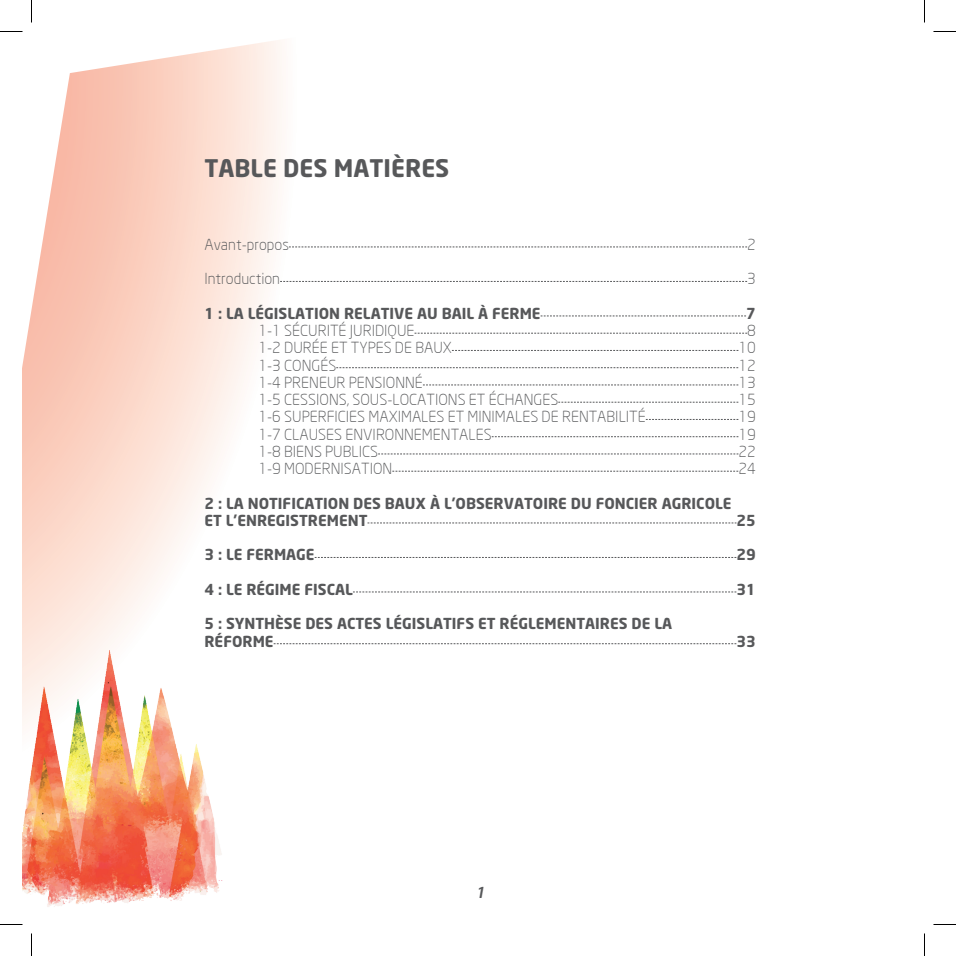
<style>
.page{position:relative;width:956px;height:956px;background:#fff}
.page>*{position:absolute;margin:0;border:0;box-sizing:border-box;transform-origin:0 0}
.t1{font:24px "Neo Sans Bold TR";color:#57585a}
.t2{font:300 15px "Neo Sans";color:#57585a}
.t3{font:15px/17.2px "Neo Sans Bold TR";color:#57585a}
.t4{font:15px "Neo Sans Medium Italic TR";color:#57585a}
</style>
<div class="page">
<svg style="left:23px;top:40px;width:455px;height:605px"></svg>
<svg style="left:289px;top:247px;width:458px;height:1px"></svg>
<svg style="left:280px;top:281px;width:467px;height:1px"></svg>
<svg style="left:541px;top:316px;width:205px;height:1px"></svg>
<svg style="left:415px;top:333px;width:332px;height:1px"></svg>
<svg style="left:452px;top:350px;width:286px;height:1px"></svg>
<svg style="left:336px;top:367px;width:402px;height:1px"></svg>
<svg style="left:423px;top:385px;width:315px;height:1px"></svg>
<svg style="left:558px;top:402px;width:180px;height:1px"></svg>
<svg style="left:646px;top:419px;width:92px;height:1px"></svg>
<svg style="left:492px;top:436px;width:246px;height:1px"></svg>
<svg style="left:378px;top:454px;width:360px;height:1px"></svg>
<svg style="left:392px;top:471px;width:346px;height:1px"></svg>
<svg style="left:367px;top:523px;width:369px;height:1px"></svg>
<svg style="left:315px;top:557px;width:421px;height:1px"></svg>
<svg style="left:353px;top:592px;width:383px;height:1px"></svg>
<svg style="left:275px;top:643px;width:461px;height:1px"></svg>
<img style="left:23px;top:635px;width:252px;height:272px">
<svg style="left:0;top:31px;width:22px;height:1px"></svg>
<svg style="left:933px;top:31px;width:23px;height:1px"></svg>
<svg style="left:0;top:924px;width:22px;height:1px"></svg>
<svg style="left:933px;top:924px;width:23px;height:1px"></svg>
<svg style="left:31px;top:0;width:1px;height:23px"></svg>
<svg style="left:31px;top:933px;width:1px;height:23px"></svg>
<svg style="left:924px;top:0;width:1px;height:23px"></svg>
<svg style="left:924px;top:933px;width:1px;height:23px"></svg>
<p class="t1" style="left:204px;top:153px;width:246px">TABLE DES MATIÈRES</p>
<p class="t2" style="left:204px;top:236px;width:86px">Avant-propos</p>
<p class="t2" style="left:747px;top:236px;width:10px">2</p>
<p class="t2" style="left:204px;top:270px;width:77px">Introduction</p>
<p class="t2" style="left:747px;top:270px;width:10px">3</p>
<p class="t3" style="left:204px;top:304px;width:338px">1 : LA LÉGISLATION RELATIVE AU BAIL À FERME</p>
<p class="t3" style="left:746px;top:304px;width:11px">7</p>
<p class="t2" style="left:258px;top:322px;width:158px">1-1 SÉCURITÉ JURIDIQUE</p>
<p class="t2" style="left:747px;top:322px;width:10px">8</p>
<p class="t2" style="left:258px;top:339px;width:195px">1-2 DURÉE ET TYPES DE BAUX</p>
<p class="t2" style="left:738px;top:339px;width:19px">10</p>
<p class="t2" style="left:258px;top:356px;width:79px">1-3 CONGÉS</p>
<p class="t2" style="left:738px;top:356px;width:19px">12</p>
<p class="t2" style="left:258px;top:374px;width:166px">1-4 PRENEUR PENSIONNÉ</p>
<p class="t2" style="left:738px;top:374px;width:19px">13</p>
<p class="t2" style="left:258px;top:391px;width:301px">1-5 CESSIONS, SOUS-LOCATIONS ET ÉCHANGES</p>
<p class="t2" style="left:738px;top:391px;width:19px">15</p>
<p class="t2" style="left:258px;top:408px;width:389px">1-6 SUPERFICIES MAXIMALES ET MINIMALES DE RENTABILITÉ</p>
<p class="t2" style="left:738px;top:408px;width:19px">19</p>
<p class="t2" style="left:258px;top:425px;width:235px">1-7 CLAUSES ENVIRONNEMENTALES</p>
<p class="t2" style="left:738px;top:425px;width:19px">19</p>
<p class="t2" style="left:258px;top:443px;width:121px">1-8 BIENS PUBLICS</p>
<p class="t2" style="left:738px;top:443px;width:19px">22</p>
<p class="t2" style="left:258px;top:460px;width:135px">1-9 MODERNISATION</p>
<p class="t2" style="left:738px;top:460px;width:19px">24</p>
<p class="t3" style="left:204px;top:494px;width:529px">2 : LA NOTIFICATION DES BAUX À L’OBSERVATOIRE DU FONCIER AGRICOLE<br>ET L’ENREGISTREMENT</p>
<p class="t3" style="left:736px;top:511px;width:21px">25</p>
<p class="t3" style="left:204px;top:546px;width:112px">3 : LE FERMAGE</p>
<p class="t3" style="left:736px;top:546px;width:21px">29</p>
<p class="t3" style="left:204px;top:580px;width:150px">4 : LE RÉGIME FISCAL</p>
<p class="t3" style="left:736px;top:580px;width:21px">31</p>
<p class="t3" style="left:204px;top:615px;width:469px">5 : SYNTHÈSE DES ACTES LÉGISLATIFS ET RÉGLEMENTAIRES DE LA<br>RÉFORME</p>
<p class="t3" style="left:736px;top:632px;width:21px">33</p>
<p class="t4" style="left:475px;top:883px;width:11px">1</p>
</div>
